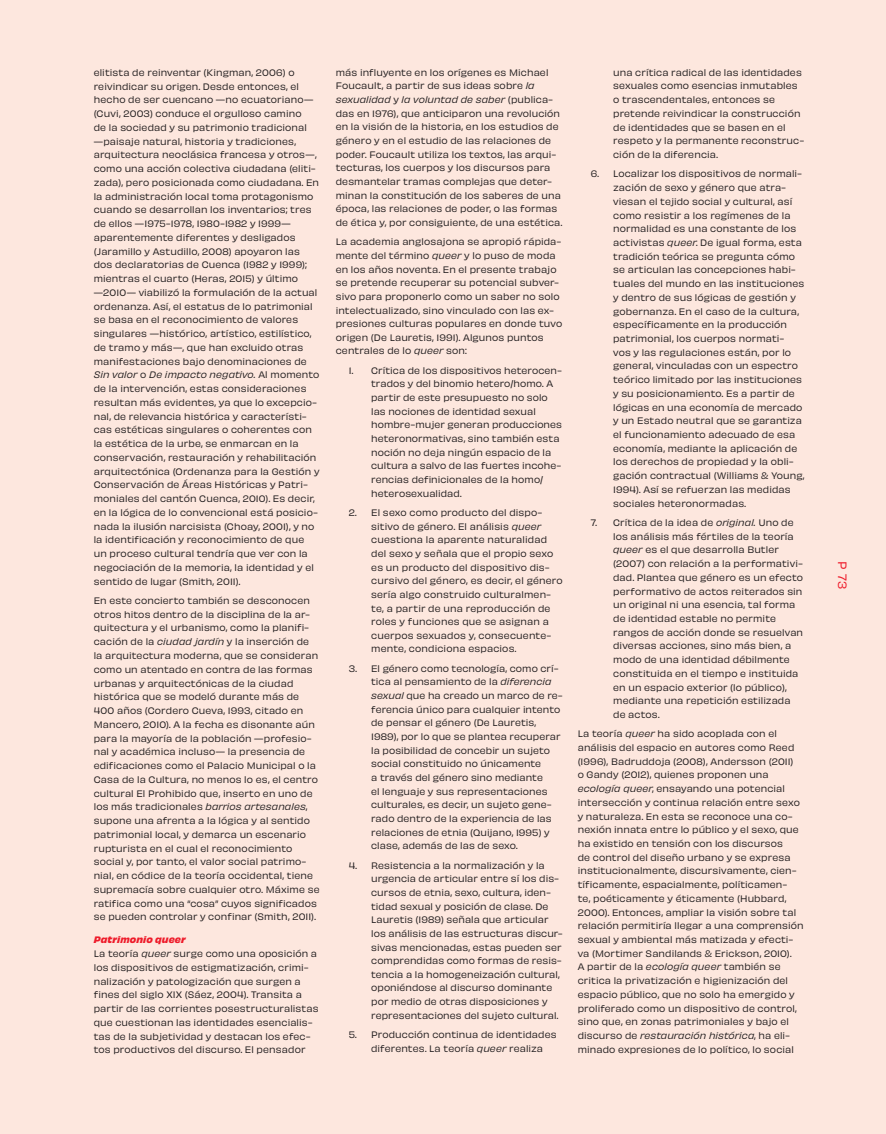
<style>
.page{position:relative;width:886px;height:1134px;background:#fde7de}
.page>*{position:absolute;margin:0;border:0;box-sizing:border-box;transform-origin:0 0}
.t1{font:11.25px "Obviously";color:#ee1b2a}
.Pie_de_foto{font:8.75px/13.8px "Obviously";letter-spacing:.01em;color:#231f20}
.Pie_de_foto-2{font:italic 700 8.75px "Obviously";letter-spacing:.015em;color:#ee1b2a}
.s1{font-style:italic}
</style>
<div class="page">
<p class="Pie_de_foto" style="left:94px;top:65px;width:227px">elitista de reinventar (Kingman, 2006) o reivindicar su origen. Desde entonces, el hecho de ser cuencano —no ecuatoriano— (Cuvi, 2003) conduce el orgulloso camino<br>de la sociedad y su patrimonio tradicional —paisaje natural, historia y tradiciones, arquitectura neoclásica francesa y otros—, como una acción colectiva ciudadana (eliti&shy;zada), pero posicionada como ciudadana. En la administración local toma protagonismo cuando se desarrollan los inventarios; tres de ellos —1975-1978, 1980-1982 y 1999— aparentemente diferentes y desligados (Jaramillo y Astudillo, 2008) apoyaron las dos declaratorias de Cuenca (1982 y 1999); mientras el cuarto (Heras, 2015) y último —2010— viabilizó la formulación de la actual ordenanza. Así, el estatus de lo patrimonial se basa en el reconocimiento de valores singulares —histórico, artístico, estilístico, de tramo y más—, que han excluido otras manifestaciones bajo denominaciones de <span class="s1">Sin valor</span> o <span class="s1">De impacto negativo.</span> Al momento de la intervención, estas consideraciones resultan más evidentes, ya que lo excepcio&shy;nal, de relevancia histórica y característi&shy;cas estéticas singulares o coherentes con la estética de la urbe, se enmarcan en la conservación, restauración y rehabilitación arquitectónica (Ordenanza para la Gestión y Conservación de Áreas Históricas y Patri&shy;moniales del cantón Cuenca, 2010). Es decir, en la lógica de lo convencional está posicio&shy;nada la ilusión narcisista (Choay, 2001), y no la identificación y reconocimiento de que un proceso cultural tendría que ver con la negociación de la memoria, la identidad y el sentido de lugar (Smith, 2011).</p>
<p class="Pie_de_foto" style="left:94px;top:593px;width:227px">En este concierto también se desconocen otros hitos dentro de la disciplina de la ar&shy;quitectura y el urbanismo, como la planifi&shy;cación de la <span class="s1">ciudad jardín</span> y la inserción de la arquitectura moderna, que se consideran como un atentado en contra de las formas urbanas y arquitectónicas de la ciudad histórica que se modeló durante más de 400 años (Cordero Cueva, 1993, citado en Mancero, 2010). A la fecha es disonante aún para la mayoría de la población —profesio&shy;nal y académica incluso— la presencia de edificaciones como el Palacio Municipal o la Casa de la Cultura, no menos lo es, el centro cultural El Prohibido que, inserto en uno de los más tradicionales <span class="s1">barrios artesanales</span>, supone una afrenta a la lógica y al sentido patrimonial local, y demarca un escenario rupturista en el cual el reconocimiento social y, por tanto, el valor social patrimo&shy;nial, en códice de la teoría occidental, tiene supremacía sobre cualquier otro. Máxime se ratifica como una “cosa” cuyos significados se pueden controlar y confinar (Smith, 2011).</p>
<p class="Pie_de_foto-2" style="left:94px;top:933px;width:93px">Patrimonio queer</p>
<p class="Pie_de_foto" style="left:94px;top:946px;width:226px">La teoría <span class="s1">queer</span> surge como una oposición a los dispositivos de estigmatización, crimi&shy;nalización y patologización que surgen a fines del siglo XIX (Sáez, 2004). Transita a partir de las corrientes posestructuralistas que cuestionan las identidades esencialis&shy;tas de la subjetividad y destacan los efec&shy;tos productivos del discurso. El pensador</p>
<p class="Pie_de_foto" style="left:336px;top:65px;width:228px">más influyente en los orígenes es Michael Foucault, a partir de sus ideas sobre <span class="s1">la sexualidad</span> y <span class="s1">la voluntad de saber</span> (publica&shy;das en 1976), que anticiparon una revolución en la visión de la historia, en los estudios de género y en el estudio de las relaciones de poder. Foucault utiliza los textos, las arqui&shy;tecturas, los cuerpos y los discursos para desmantelar tramas complejas que deter&shy;minan la constitución de los saberes de una época, las relaciones de poder, o las formas de ética y, por consiguiente, de una estética.</p>
<p class="Pie_de_foto" style="left:336px;top:234px;width:228px">La academia anglosajona se apropió rápida&shy;mente del término <span class="s1">queer</span> y lo puso de moda en los años noventa. En el presente trabajo se pretende recuperar su potencial subver&shy;sivo para proponerlo como un saber no solo intelectualizado, sino vinculado con las ex&shy;presiones culturas populares en donde tuvo origen (De Lauretis, 1991). Algunos puntos centrales de lo <span class="s1">queer</span> son:</p>
<p class="Pie_de_foto" style="left:371px;top:363px;width:192px;text-indent:-22px">1. Crítica de los dispositivos heterocen&shy;trados y del binomio hetero/homo. A partir de este presupuesto no solo las nociones de identidad sexual hombre-mujer generan producciones heteronormativas, sino también esta noción no deja ningún espacio de la cultura a salvo de las fuertes incohe&shy;rencias definicionales de la homo/ heterosexualidad.</p>
<p class="Pie_de_foto" style="left:371px;top:505px;width:193px;text-indent:-22px">2. El sexo como producto del dispo&shy;sitivo de género. El análisis <span class="s1">queer </span>cuestiona la aparente naturalidad del sexo y señala que el propio sexo es un producto del dispositivo dis&shy;cursivo del género, es decir, el género sería algo construido culturalmen&shy;te, a partir de una reproducción de roles y funciones que se asignan a cuerpos sexuados y, consecuente&shy;mente, condiciona espacios.</p>
<p class="Pie_de_foto" style="left:371px;top:661px;width:193px;text-indent:-22px">3. El género como tecnología, como crí&shy;tica al pensamiento de la <span class="s1">diferencia sexual</span> que ha creado un marco de re&shy;ferencia único para cualquier intento de pensar el género (De Lauretis, 1989), por lo que se plantea recuperar la posibilidad de concebir un sujeto social constituido no únicamente<br>a través del género sino mediante<br>el lenguaje y sus representaciones culturales, es decir, un sujeto gene&shy;rado dentro de la experiencia de las relaciones de etnia (Quijano, 1995) y clase, además de las de sexo.</p>
<p class="Pie_de_foto" style="left:371px;top:858px;width:193px;text-indent:-22px">4. Resistencia a la normalización y la urgencia de articular entre sí los dis&shy;cursos de etnia, sexo, cultura, iden&shy;tidad sexual y posición de clase. De Lauretis (1989) señala que articular los análisis de las estructuras discur&shy;sivas mencionadas, estas pueden ser comprendidas como formas de resis&shy;tencia a la homogeneización cultural, oponiéndose al discurso dominante por medio de otras disposiciones y representaciones del sujeto cultural.</p>
<p class="Pie_de_foto" style="left:371px;top:1027px;width:187px;text-indent:-22px">5. Producción continua de identidades diferentes. La teoría <span class="s1">queer</span> realiza</p>
<p class="Pie_de_foto" style="left:613px;top:65px;width:192px">una crítica radical de las identidades sexuales como esencias inmutables o trascendentales, entonces se pretende reivindicar la construcción de identidades que se basen en el respeto y la permanente reconstruc&shy;ción de la diferencia.</p>
<p class="Pie_de_foto" style="left:613px;top:166px;width:193px;text-indent:-22px">6. Localizar los dispositivos de normali&shy;zación de sexo y género que atra&shy;viesan el tejido social y cultural, así como resistir a los regímenes de la normalidad es una constante de los activistas <span class="s1">queer</span>. De igual forma, esta tradición teórica se pregunta cómo se articulan las concepciones habi&shy;tuales del mundo en las instituciones y dentro de sus lógicas de gestión y gobernanza. En el caso de la cultura, específicamente en la producción patrimonial, los cuerpos normati-<br>vos y las regulaciones están, por lo general, vinculadas con un espectro teórico limitado por las instituciones y su posicionamiento. Es a partir de lógicas en una economía de mercado y un Estado neutral que se garantiza el funcionamiento adecuado de esa economía, mediante la aplicación de los derechos de propiedad y la obli&shy;gación contractual (Williams &amp; Young, 1994). Así se refuerzan las medidas sociales heteronormadas.</p>
<p class="Pie_de_foto" style="left:613px;top:515px;width:191px;text-indent:-22px">7. Crítica de la idea de <span class="s1">original.</span> Uno de los análisis más fértiles de la teoría <span class="s1">queer</span> es el que desarrolla Butler (2007) con relación a la performativi&shy;dad. Plantea que género es un efecto performativo de actos reiterados sin un original ni una esencia, tal forma de identidad estable no permite rangos de acción donde se resuelvan diversas acciones, sino más bien, a modo de una identidad débilmente constituida en el tiempo e instituida en un espacio exterior (lo público), mediante una repetición estilizada de actos.</p>
<p class="Pie_de_foto" style="left:578px;top:726px;width:227px">La teoría <span class="s1">queer</span> ha sido acoplada con el análisis del espacio en autores como Reed (1996), Badruddoja (2008), Andersson (2011)<br>o Gandy (2012), quienes proponen una <span class="s1">ecología queer</span>, ensayando una potencial intersección y continua relación entre sexo y naturaleza. En esta se reconoce una co&shy;nexión innata entre lo público y el sexo, que ha existido en tensión con los discursos<br>de control del diseño urbano y se expresa institucionalmente, discursivamente, cien&shy;tíficamente, espacialmente, políticamen-<br>te, poéticamente y éticamente (Hubbard, 2000). Entonces, ampliar la visión sobre tal relación permitiría llegar a una comprensión sexual y ambiental más matizada y efecti&shy;va (Mortimer Sandilands &amp; Erickson, 2010).<br>A partir de la <span class="s1">ecología queer</span> también se critica la privatización e higienización del espacio público, que no solo ha emergido y proliferado como un dispositivo de control, sino que, en zonas patrimoniales y bajo el discurso de <span class="s1">restauración histórica</span>, ha eli&shy;minado expresiones de lo político, lo social</p>
<p class="t1" style="left:851px;top:561px;width:30px;rotate:90deg">P 73</p>
</div>
